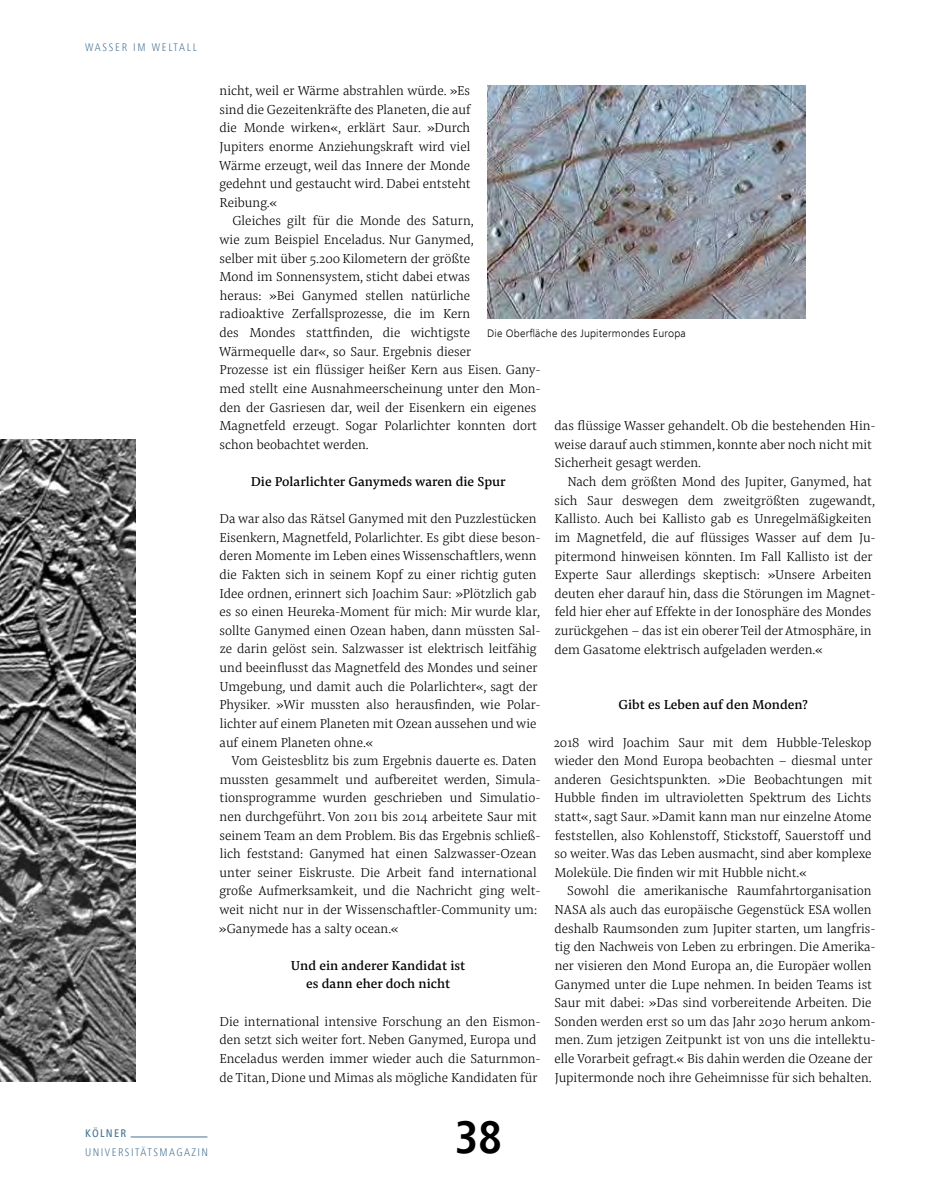
<style>
.page{position:relative;width:936px;height:1191px;background:#fff}
.page>*{position:absolute;margin:0;border:0;box-sizing:border-box;transform-origin:0 0}
.t1{font:700 condensed 48px "Frutiger Next LT";color:#000}
.t2{font:300 13.5px/18.6px "Pensum Pro";color:#000}
.t3{font:13.5px/18.6px "Pensum Pro";color:#000;text-align:center}
.t4{font:300 condensed 11.4px "Frutiger Next LT";letter-spacing:.13em;color:#467593}
.t5{font:300 condensed 11.4px "Frutiger Next LT";letter-spacing:.15em;color:#467593}
.t6{font:500 condensed 11.4px "Frutiger Next LT";letter-spacing:.11em;color:#467593}
.t7{font:300 11.25px "Frutiger Next LT";letter-spacing:.02em;color:#000}
</style>
<div class="page">
<hr style="left:131px;top:1136px;width:76px;height:1px;background:#467593">
<img style="left:0;top:440px;width:135px;height:641px">
<img style="left:487px;top:85px;width:318px;height:233px">
<p class="t5" style="left:85px;top:41px;width:114px">WASSER IM WELTALL</p>
<p class="t2" style="left:219px;top:81px;width:253px;text-align:justify">nicht, weil er Wärme abstrahlen würde. »Es sind die Gezeitenkräfte des Planeten, die auf die Monde wirken«, erklärt Saur. »Durch Jupiters enorme Anziehungskraft wird viel Wärme erzeugt, weil das Innere der Monde gedehnt und gestaucht wird. Dabei entsteht Reibung.«</p>
<p class="t2" style="left:219px;top:211px;width:323px;text-indent:13px">Gleiches gilt für die Monde des Saturn,<br>wie zum Beispiel Enceladus. Nur Ganymed,<br>selber mit über 5.200 Kilometern der größte<br>Mond im Sonnensystem, sticht dabei etwas<br>heraus: »Bei Ganymed stellen natürliche<br>radioaktive Zerfallsprozesse, die im Kern<br>des Mondes stattfinden, die wichtigste Wärmequelle dar«, so Saur. Ergebnis dieser<br>Prozesse ist ein flüssiger heißer Kern aus Eisen. Gany&shy;med stellt eine Ausnahmeerscheinung unter den Mon&shy;den der Gasriesen dar, weil der Eisenkern ein eigenes Magnetfeld erzeugt. Sogar Polarlichter konnten dort schon beobachtet werden.</p>
<p class="t3" style="left:251px;top:472px;width:256px">Die Polarlichter Ganymeds waren die Spur</p>
<p class="t2" style="left:219px;top:509px;width:322px">Da war also das Rätsel Ganymed mit den Puzzlestücken Eisenkern, Magnetfeld, Polarlichter. Es gibt diese beson&shy;deren Momente im Leben eines Wissenschaftlers, wenn die Fakten sich in seinem Kopf zu einer richtig guten Idee ordnen, erinnert sich Joachim Saur: »Plötzlich gab es so einen Heureka-Moment für mich: Mir wurde klar, sollte Ganymed einen Ozean haben, dann müssten Sal&shy;ze darin gelöst sein. Salzwasser ist elektrisch leitfähig und beeinflusst das Magnetfeld des Mondes und seiner Umgebung, und damit auch die Polarlichter«, sagt der Physiker. »Wir mussten also herausfinden, wie Polar&shy;lichter auf einem Planeten mit Ozean aussehen und wie auf einem Planeten ohne.«</p>
<p class="t2" style="left:219px;top:751px;width:323px;text-indent:13px">Vom Geistesblitz bis zum Ergebnis dauerte es. Daten mussten gesammelt und aufbereitet werden, Simula&shy;tionsprogramme wurden geschrieben und Simulatio&shy;nen durchgeführt. Von 2011 bis 2014 arbeitete Saur mit seinem Team an dem Problem. Bis das Ergebnis schließ&shy;lich feststand: Ganymed hat einen Salzwasser-Ozean unter seiner Eiskruste. Die Arbeit fand international große Aufmerksamkeit, und die Nachricht ging welt&shy;weit nicht nur in der Wissenschaftler-Community um: »Ganymede has a salty ocean.«</p>
<p class="t3" style="left:291px;top:955px;width:176px">Und ein anderer Kandidat ist es dann eher doch nicht</p>
<p class="t2" style="left:219px;top:1011px;width:322px">Die international intensive Forschung an den Eismon&shy;den setzt sich weiter fort. Neben Ganymed, Europa und Enceladus werden immer wieder auch die Saturnmon&shy;de Titan, Dione und Mimas als mögliche Kandidaten für</p>
<p class="t7" style="left:487px;top:327px;width:200px">Die Oberfläche des Jupitermondes Europa</p>
<p class="t2" style="left:554px;top:416px;width:322px">das flüssige Wasser gehandelt. Ob die bestehenden Hin&shy;weise darauf auch stimmen, konnte aber noch nicht mit<br>Sicherheit gesagt werden.</p>
<p class="t2" style="left:554px;top:472px;width:322px;text-indent:13px">Nach dem größten Mond des Jupiter, Ganymed, hat sich Saur deswegen dem zweitgrößten zugewandt, Kallisto. Auch bei Kallisto gab es Unregelmäßigkeiten im Magnetfeld, die auf flüssiges Wasser auf dem Ju&shy;pitermond hinweisen könnten. Im Fall Kallisto ist der Experte Saur allerdings skeptisch: »Unsere Arbeiten deuten eher darauf hin, dass die Störungen im Magnet&shy;feld hier eher auf Effekte in der Ionosphäre des Mondes zurückgehen – das ist ein oberer Teil der Atmosphäre, in dem Gasatome elektrisch aufgeladen werden.«</p>
<p class="t3" style="left:618px;top:695px;width:191px">Gibt es Leben auf den Monden?</p>
<p class="t2" style="left:553px;top:732px;width:320px;text-align:justify">2018 wird Joachim Saur mit dem Hubble-Teleskop wieder den Mond Europa beobachten – diesmal unter anderen Gesichtspunkten. »Die Beobachtungen mit Hubble finden im ultravioletten Spektrum des Lichts statt«, sagt Saur. »Damit kann man nur einzelne Atome feststellen, also Kohlenstoff, Stickstoff, Sauerstoff und so weiter. Was das Leben ausmacht, sind aber komplexe Moleküle. Die finden wir mit Hubble nicht.«</p>
<p class="t2" style="left:554px;top:881px;width:322px;text-indent:13px">Sowohl die amerikanische Raumfahrtorganisation NASA als auch das europäische Gegenstück ESA wollen deshalb Raumsonden zum Jupiter starten, um langfris&shy;tig den Nachweis von Leben zu erbringen. Die Amerika&shy;ner visieren den Mond Europa an, die Europäer wollen Ganymed unter die Lupe nehmen. In beiden Teams ist Saur mit dabei: »Das sind vorbereitende Arbeiten. Die Sonden werden erst so um das Jahr 2030 herum ankom&shy;men. Zum jetzigen Zeitpunkt ist von uns die intellektu&shy;elle Vorarbeit gefragt.« Bis dahin werden die Ozeane der Jupitermonde noch ihre Geheimnisse für sich behalten.</p>
<p class="t6" style="left:85px;top:1127px;width:43px">KÖLNER</p>
<p class="t4" style="left:85px;top:1145px;width:125px">UNIVERSITÄTSMAGAZIN</p>
<h1 class="t1" style="left:455px;top:1110px;width:48px">38</h1>
</div>
